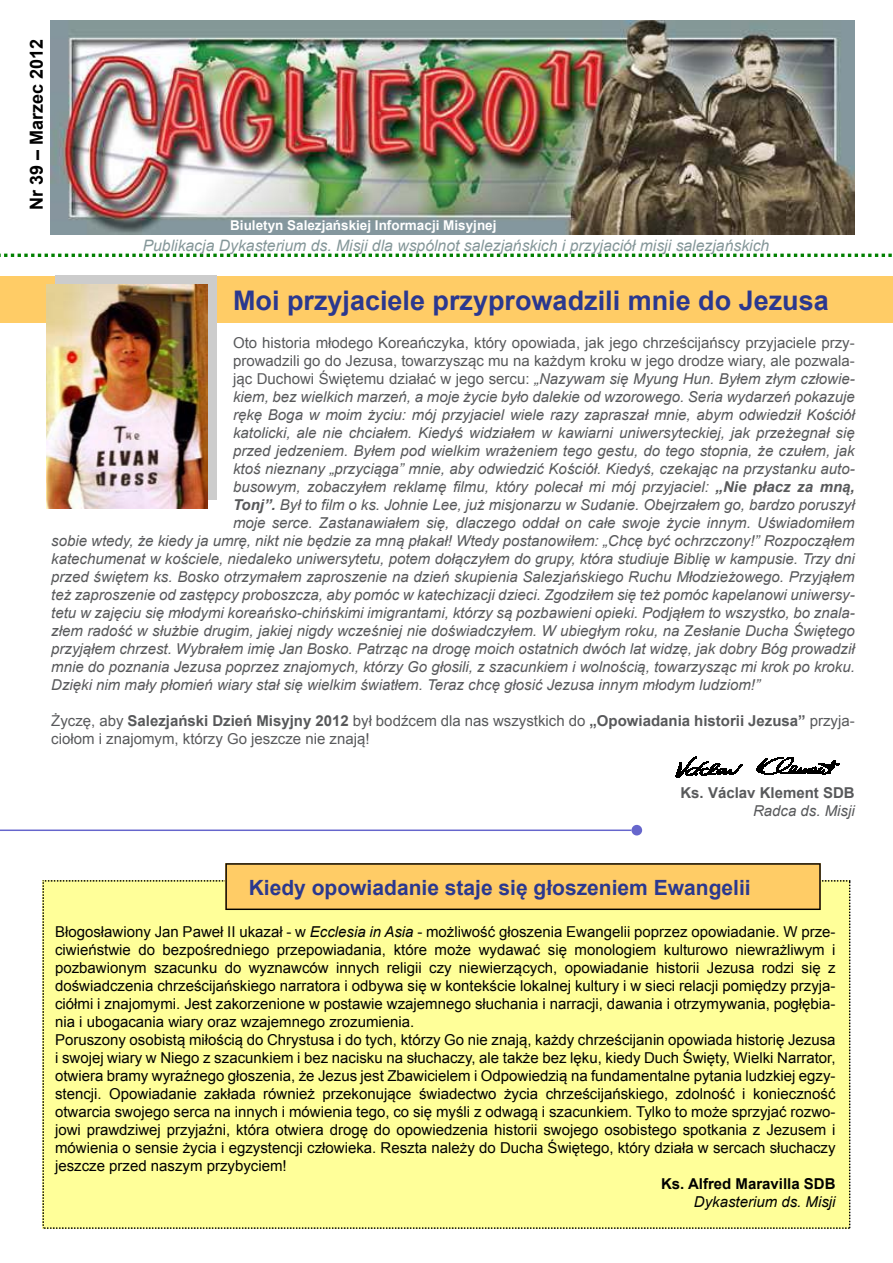
<style>
.page{position:relative;width:893px;height:1263px;background:#fff}
.page>*{position:absolute;margin:0;border:0;box-sizing:border-box;transform-origin:0 0}
.t1{font:700 27px "Arial";color:#2b388f}
.t2{font:700 21px "Arial";color:#2b388f}
.t3{font:700 18px "Arial";color:#000}
.t4{font:italic 15.75px "Arial";color:#859799}
.t5{font:italic 15px "Arial";color:#58595b}
.t6{font:15px/18px "Arial";color:#000}
.t7{font:15px/18px "Arial";color:#58595b}
.t8{font:700 15px "Arial";color:#000}
.t9{font:700 15px "Arial";color:#58595b}
.t10{font:italic 15px "Arial";color:#000}
.t11{font:700 13.5px "Arial";color:#fff}
.s1{font-style:normal}
.s2{font-weight:700}
.s3{font-style:italic}
</style>
<div class="page">
<img style="left:51px;top:21px;width:804px;height:214px">
<svg style="left:757px;top:757px;width:83px;height:18px"></svg>
<svg style="left:676px;top:756px;width:66px;height:22px"></svg>
<hr style="left:0;top:829px;width:631px;height:2px;background:#66c">
<div style="left:631px;top:825px;width:11px;height:10px;background:#66c;border-radius:50%"></div>
<div style="left:43px;top:880px;width:807px;height:349px;background:#ff9"></div>
<svg style="left:225px;top:863px;width:596px;height:47px;background:#eebe5f"></svg>
<svg style="left:0;top:254px;width:892px;height:3px"></svg>
<div style="left:0;top:276px;width:893px;height:47px;background:#fc6"></div>
<img style="left:56px;top:276px;width:160px;height:224px">
<img style="left:47px;top:285px;width:160px;height:224px">
<p class="t3" style="left:25px;top:210px;width:173px;rotate:-90deg">Nr 39 – Marzec 2012</p>
<p class="t11" style="left:230px;top:216px;width:268px">Biuletyn Salezjańskiej Informacji Misyjnej</p>
<p class="t4" style="left:143px;top:235px;width:628px">Publikacja Dykasterium ds. Misji dla wspólnot salezjańskich i przyjaciół misji salezjańskich</p>
<h1 class="t1" style="left:233px;top:282px;width:597px">Moi przyjaciele przyprowadzili mnie do Jezusa</h1>
<p class="t7" style="left:233px;top:334px;width:623px">Oto historia młodego Koreańczyka, który opowiada, jak jego chrześcijańscy przyjaciele przy-</p>
<p class="t7" style="left:233px;top:352px;width:623px">prowadzili go do Jezusa, towarzysząc mu na każdym kroku w jego drodze wiary, ale pozwala-</p>
<p class="t5" style="left:233px;top:369px;width:623px"><span class="s1">jąc Duchowi Świętemu działać w jego sercu:</span> „Nazywam się Myung Hun. Byłem złym człowie-</p>
<p class="t5" style="left:233px;top:387px;width:623px">kiem, bez wielkich marzeń, a moje życie było dalekie od wzorowego. Seria wydarzeń pokazuje</p>
<p class="t5" style="left:233px;top:405px;width:623px">rękę Boga w moim życiu: mój przyjaciel wiele razy zapraszał mnie, abym odwiedził Kościół</p>
<p class="t5" style="left:233px;top:423px;width:623px">katolicki, ale nie chciałem. Kiedyś widziałem w kawiarni uniwersyteckiej, jak przeżegnał się</p>
<p class="t5" style="left:233px;top:441px;width:623px">przed jedzeniem. Byłem pod wielkim wrażeniem tego gestu, do tego stopnia, że czułem, jak</p>
<p class="t5" style="left:233px;top:459px;width:623px">ktoś nieznany „przyciąga” mnie, aby odwiedzić Kościół. Kiedyś, czekając na przystanku auto-</p>
<p class="t5" style="left:233px;top:477px;width:623px">busowym, zobaczyłem reklamę filmu, który polecał mi mój przyjaciel: <span class="s2">„Nie płacz za mną,</span></p>
<p class="t5" style="left:233px;top:495px;width:623px"><span class="s2">Tonj”.</span> Był to film o ks. Johnie Lee, już misjonarzu w Sudanie. Obejrzałem go, bardzo poruszył</p>
<p class="t5" style="left:233px;top:513px;width:623px">moje serce. Zastanawiałem się, dlaczego oddał on całe swoje życie innym. Uświadomiłem</p>
<p class="t5" style="left:51px;top:531px;width:805px">sobie wtedy, że kiedy ja umrę, nikt nie będzie za mną płakał! Wtedy postanowiłem: „Chcę być ochrzczony!” Rozpocząłem</p>
<p class="t5" style="left:51px;top:549px;width:805px">katechumenat w kościele, niedaleko uniwersytetu, potem dołączyłem do grupy, która studiuje Biblię w kampusie. Trzy dni</p>
<p class="t5" style="left:51px;top:567px;width:805px">przed świętem ks. Bosko otrzymałem zaproszenie na dzień skupienia Salezjańskiego Ruchu Młodzieżowego. Przyjąłem</p>
<p class="t5" style="left:51px;top:585px;width:805px">też zaproszenie od zastępcy proboszcza, aby pomóc w katechizacji dzieci. Zgodziłem się też pomóc kapelanowi uniwersy-</p>
<p class="t5" style="left:51px;top:603px;width:805px">tetu w zajęciu się młodymi koreańsko-chińskimi imigrantami, którzy są pozbawieni opieki. Podjąłem to wszystko, bo znala-</p>
<p class="t5" style="left:51px;top:621px;width:805px">złem radość w służbie drugim, jakiej nigdy wcześniej nie doświadczyłem. W ubiegłym roku, na Zesłanie Ducha Świętego</p>
<p class="t5" style="left:51px;top:639px;width:805px">przyjąłem chrzest. Wybrałem imię Jan Bosko. Patrząc na drogę moich ostatnich dwóch lat widzę, jak dobry Bóg prowadził</p>
<p class="t5" style="left:51px;top:657px;width:805px">mnie do poznania Jezusa poprzez znajomych, którzy Go głosili, z szacunkiem i wolnością, towarzysząc mi krok po kroku.</p>
<p class="t5" style="left:51px;top:675px;width:710px">Dzięki nim mały płomień wiary stał się wielkim światłem. Teraz chcę głosić Jezusa innym młodym ludziom!”</p>
<p class="t7" style="left:51px;top:712px;width:805px">Życzę, aby <span class="s2">Salezjański Dzień Misyjny 2012</span> był bodźcem dla nas wszystkich do <span class="s2">„Opowiadania historii Jezusa”</span> przyja&shy;ciołom i znajomym, którzy Go jeszcze nie znają!</p>
<p class="t9" style="left:680px;top:783px;width:176px">Ks. Václav Klement SDB</p>
<p class="t5" style="left:753px;top:801px;width:103px">Radca ds. Misji</p>
<h2 class="t2" style="left:249px;top:874px;width:503px">Kiedy opowiadanie staje się głoszeniem Ewangelii</h2>
<p class="t6" style="left:55px;top:923px;width:782px">Błogosławiony Jan Paweł II ukazał - w <span class="s3">Ecclesia in Asia</span> - możliwość głoszenia Ewangelii poprzez opowiadanie. W prze&shy;ciwieństwie do bezpośredniego przepowiadania, które może wydawać się monologiem kulturowo niewrażliwym i pozbawionym szacunku do wyznawców innych religii czy niewierzących, opowiadanie historii Jezusa rodzi się z doświadczenia chrześcijańskiego narratora i odbywa się w kontekście lokalnej kultury i w sieci relacji pomiędzy przyja&shy;ciółmi i znajomymi. Jest zakorzenione w postawie wzajemnego słuchania i narracji, dawania i otrzymywania, pogłębia&shy;nia i ubogacania wiary oraz wzajemnego zrozumienia.<br>Poruszony osobistą miłością do Chrystusa i do tych, którzy Go nie znają, każdy chrześcijanin opowiada historię Jezusa i swojej wiary w Niego z szacunkiem i bez nacisku na słuchaczy, ale także bez lęku, kiedy Duch Święty, Wielki Narrator, otwiera bramy wyraźnego głoszenia, że Jezus jest Zbawicielem i Odpowiedzią na fundamentalne pytania ludzkiej egzy&shy;stencji. Opowiadanie zakłada również przekonujące świadectwo życia chrześcijańskiego, zdolność i konieczność otwarcia swojego serca na innych i mówienia tego, co się myśli z odwagą i szacunkiem. Tylko to może sprzyjać rozwo&shy;jowi prawdziwej przyjaźni, która otwiera drogę do opowiedzenia historii swojego osobistego spotkania z Jezusem i mówienia o sensie życia i egzystencji człowieka. Reszta należy do Ducha Świętego, który działa w sercach słuchaczy jeszcze przed naszym przybyciem!</p>
<p class="t8" style="left:661px;top:1174px;width:176px">Ks. Alfred Maravilla SDB</p>
<p class="t10" style="left:694px;top:1192px;width:143px">Dykasterium ds. Misji</p>
</div>
